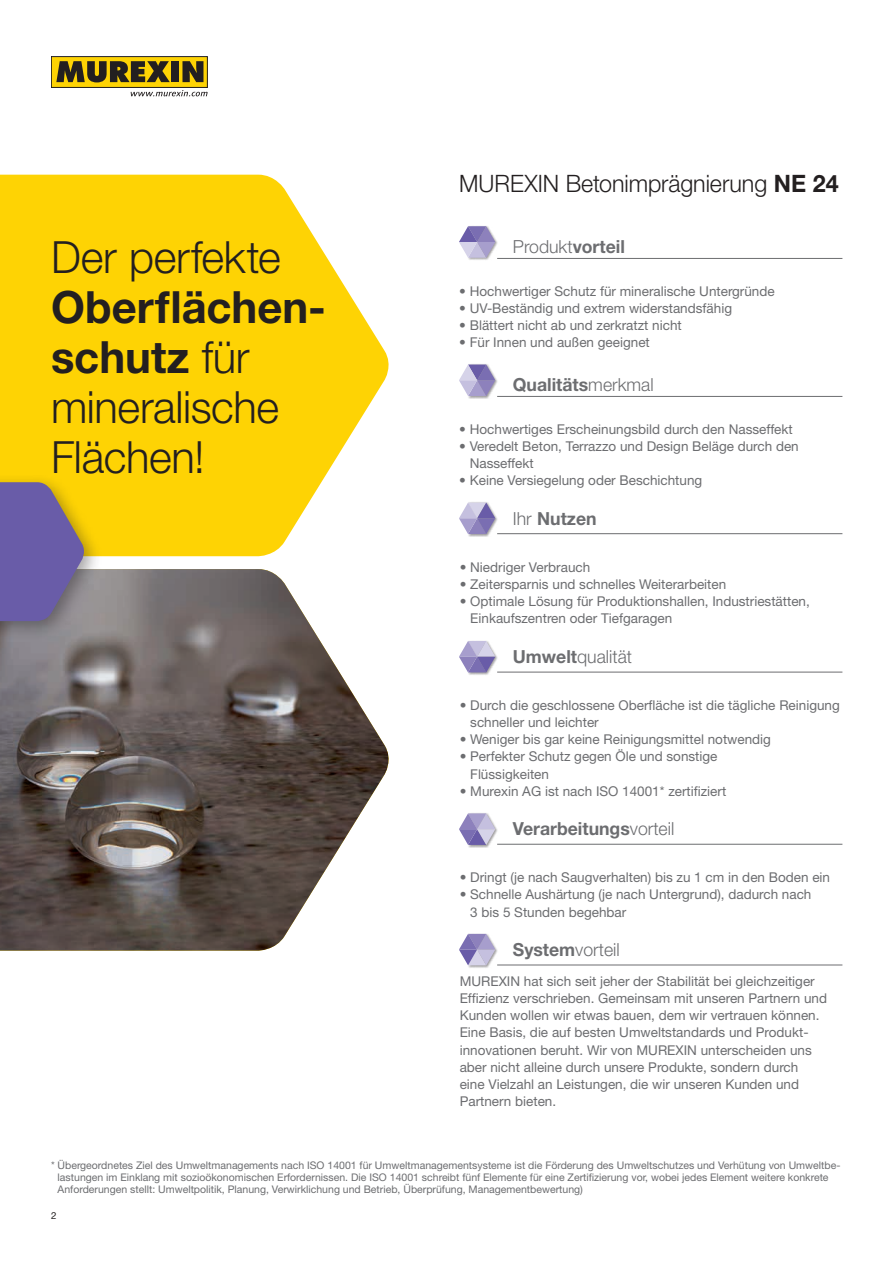
<style>
.page{position:relative;width:893px;height:1263px;background:#fff}
.page>*{position:absolute;margin:0;border:0;box-sizing:border-box;transform-origin:0 0}
.t1{font:300 44.55px/49.8px "Helvetica Neue LT Std";letter-spacing:-.01em;color:#231f20}
.t2{font:300 24px "Helvetica Neue LT Std";color:#231f20}
.t3{font:700 18px "Helvetica Neue LT Std";color:#6c6d70}
.t4{font:300 18px "Helvetica Neue LT Std";color:#6c6d70}
.t5{font:13.5px/17.2px "Helvetica Neue LT Std";color:#6c6d70}
.t6{font:10.5px/12px "Helvetica Neue LT Std";color:#6c6d70}
.t7{font:9.75px "Helvetica Neue LT Std";color:#231f20}
.s1{font-weight:700}
.s2{font-family:"Helvetica Neue LTW1 G";font-weight:700}
.s3{font-weight:300}
</style>
<div class="page">
<div style="left:51px;top:57px;width:156px;height:30px;background:#fed304"></div>
<div style="left:51px;top:56px;width:157px;height:32px;border:1px solid #231f20"></div>
<svg style="left:56px;top:61px;width:114px;height:21px"></svg>
<div style="left:171px;top:61px;width:8px;height:21px;background:#231f20"></div>
<svg style="left:182px;top:61px;width:21px;height:21px"></svg>
<svg style="left:131px;top:90px;width:77px;height:6px"></svg>
<img style="left:0;top:569px;width:389px;height:382px">
<svg style="left:0;top:175px;width:389px;height:381px;background:#fed929"></svg>
<div style="left:0;top:473px;width:103px;height:168px;background:#231f20;opacity:.4"></div>
<svg style="left:0;top:482px;width:87px;height:139px;background:#7c6c91"></svg>
<div style="left:467px;top:363px;width:31px;height:36px;background:#231f20;opacity:.43"></div>
<svg style="left:459px;top:365px;width:36px;height:31px"></svg>
<div style="left:467px;top:501px;width:31px;height:36px;background:#231f20;opacity:.43"></div>
<svg style="left:459px;top:503px;width:36px;height:31px"></svg>
<div style="left:467px;top:640px;width:31px;height:35px;background:#231f20;opacity:.43"></div>
<svg style="left:459px;top:641px;width:36px;height:31px"></svg>
<div style="left:467px;top:812px;width:31px;height:36px;background:#231f20;opacity:.43"></div>
<svg style="left:459px;top:813px;width:36px;height:32px"></svg>
<div style="left:467px;top:933px;width:31px;height:35px;background:#231f20;opacity:.43"></div>
<svg style="left:459px;top:934px;width:36px;height:31px"></svg>
<hr style="left:497px;top:396px;width:345px;height:1px;background:#6c6d70">
<hr style="left:497px;top:533px;width:345px;height:1px;background:#6c6d70">
<hr style="left:497px;top:672px;width:345px;height:1px;background:#6c6d70">
<hr style="left:497px;top:844px;width:345px;height:1px;background:#6c6d70">
<hr style="left:497px;top:965px;width:345px;height:1px;background:#6c6d70">
<hr style="left:497px;top:258px;width:345px;height:1px;background:#6c6d70">
<div style="left:467px;top:225px;width:31px;height:36px;background:#231f20;opacity:.43"></div>
<svg style="left:459px;top:226px;width:36px;height:32px"></svg>
<h1 class="t1" style="left:51px;top:232px;width:231px">Der perfekte</h1>
<h1 class="t1" style="left:51px;top:282px;width:276px"><span class="s1">Oberflächen&shy;schutz</span> für mineralische<br>Flächen!</h1>
<h2 class="t2" style="left:459px;top:169px;width:381px">MUREXIN Betonimprägnierung <span class="s1">NE 24</span></h2>
<h3 class="t4" style="left:513px;top:235px;width:114px">Produkt<span class="s1">vorteil</span></h3>
<p class="t5" style="left:459px;top:282px;width:317px"><span class="s2">•</span> Hochwertiger Schutz für mineralische Untergründe</p>
<p class="t5" style="left:459px;top:299px;width:274px"><span class="s2">•</span> UV-Beständig und extrem widerstandsfähig</p>
<p class="t5" style="left:459px;top:316px;width:224px"><span class="s2">•</span> Blättert nicht ab und zerkratzt nicht</p>
<p class="t5" style="left:459px;top:334px;width:192px"><span class="s2">•</span> Für Innen und außen geeignet</p>
<h3 class="t3" style="left:513px;top:373px;width:142px">Qualitäts<span class="s3">merkmal</span></h3>
<p class="t5" style="left:459px;top:420px;width:335px"><span class="s2">•</span> Hochwertiges Erscheinungsbild durch den Nasseffekt</p>
<p class="t5" style="left:470px;top:437px;width:331px;text-indent:-11px"><span class="s2">•</span> Veredelt Beton, Terrazzo und Design Beläge durch den<br>Nasseffekt</p>
<p class="t5" style="left:459px;top:472px;width:245px"><span class="s2">•</span> Keine Versiegelung oder Beschichtung</p>
<h3 class="t3" style="left:513px;top:507px;width:85px"><span class="s3">Ihr</span> Nutzen</h3>
<p class="t5" style="left:460px;top:558px;width:132px"><span class="s2">•</span> Niedriger Verbrauch</p>
<p class="t5" style="left:460px;top:575px;width:268px"><span class="s2">•</span> Zeitersparnis und schnelles Weiterarbeiten</p>
<p class="t5" style="left:470px;top:592px;width:341px;text-indent:-11px"><span class="s2">•</span> Optimale Lösung für Produktionshallen, Industriestätten,<br>Einkaufszentren oder Tiefgaragen</p>
<h3 class="t4" style="left:513px;top:646px;width:121px"><span class="s1">Umwelt</span>qualität</h3>
<p class="t5" style="left:470px;top:696px;width:371px;text-indent:-11px"><span class="s2">•</span> Durch die geschlossene Oberfläche ist die tägliche Reinigung schneller und leichter</p>
<p class="t5" style="left:460px;top:730px;width:313px"><span class="s2">•</span> Weniger bis gar keine Reinigungsmittel notwendig</p>
<p class="t5" style="left:470px;top:748px;width:249px;text-indent:-11px"><span class="s2">•</span> Perfekter Schutz gegen Öle und sonstige<br>Flüssigkeiten</p>
<p class="t5" style="left:460px;top:782px;width:268px"><span class="s2">•</span> Murexin AG ist nach ISO 14001* zertifiziert</p>
<h3 class="t3" style="left:513px;top:818px;width:163px">Verarbeitungs<span class="s3">vorteil</span></h3>
<p class="t5" style="left:460px;top:868px;width:372px"><span class="s2">•</span> Dringt (je nach Saugverhalten) bis zu 1 cm in den Boden ein</p>
<p class="t5" style="left:470px;top:886px;width:343px;text-indent:-11px"><span class="s2">•</span> Schnelle Aushärtung (je nach Untergrund), dadurch nach<br>3 bis 5 Stunden begehbar</p>
<h3 class="t4" style="left:513px;top:939px;width:108px"><span class="s1">System</span>vorteil</h3>
<p class="t5" style="left:460px;top:972px;width:369px">MUREXIN hat sich seit jeher der Stabilität bei gleichzeitiger Effizienz verschrieben. Gemeinsam mit unseren Partnern und Kunden wollen wir etwas bauen, dem wir vertrauen können.<br>Eine Basis, die auf besten Umweltstandards und Produkt&shy;innovationen beruht. Wir von MUREXIN unterscheiden uns aber nicht alleine durch unsere Produkte, sondern durch<br>eine Vielzahl an Leistungen, die wir unseren Kunden und Partnern bieten.</p>
<p class="t6" style="left:58px;top:1159px;width:784px;text-indent:-7px">* Übergeordnetes Ziel des Umweltmanagements nach ISO 14001 für Umweltmanagementsysteme ist die Förderung des Umweltschutzes und Verhütung von Umweltbe&shy;lastungen im Einklang mit sozioökonomischen Erfordernissen. Die ISO 14001 schreibt fünf Elemente für eine Zertifizierung vor, wobei jedes Element weitere konkrete<br>Anforderungen stellt: Umweltpolitik, Planung, Verwirklichung und Betrieb, Überprüfung, Managementbewertung)</p>
<p class="t7" style="left:51px;top:1209px;width:7px">2</p>
</div>
